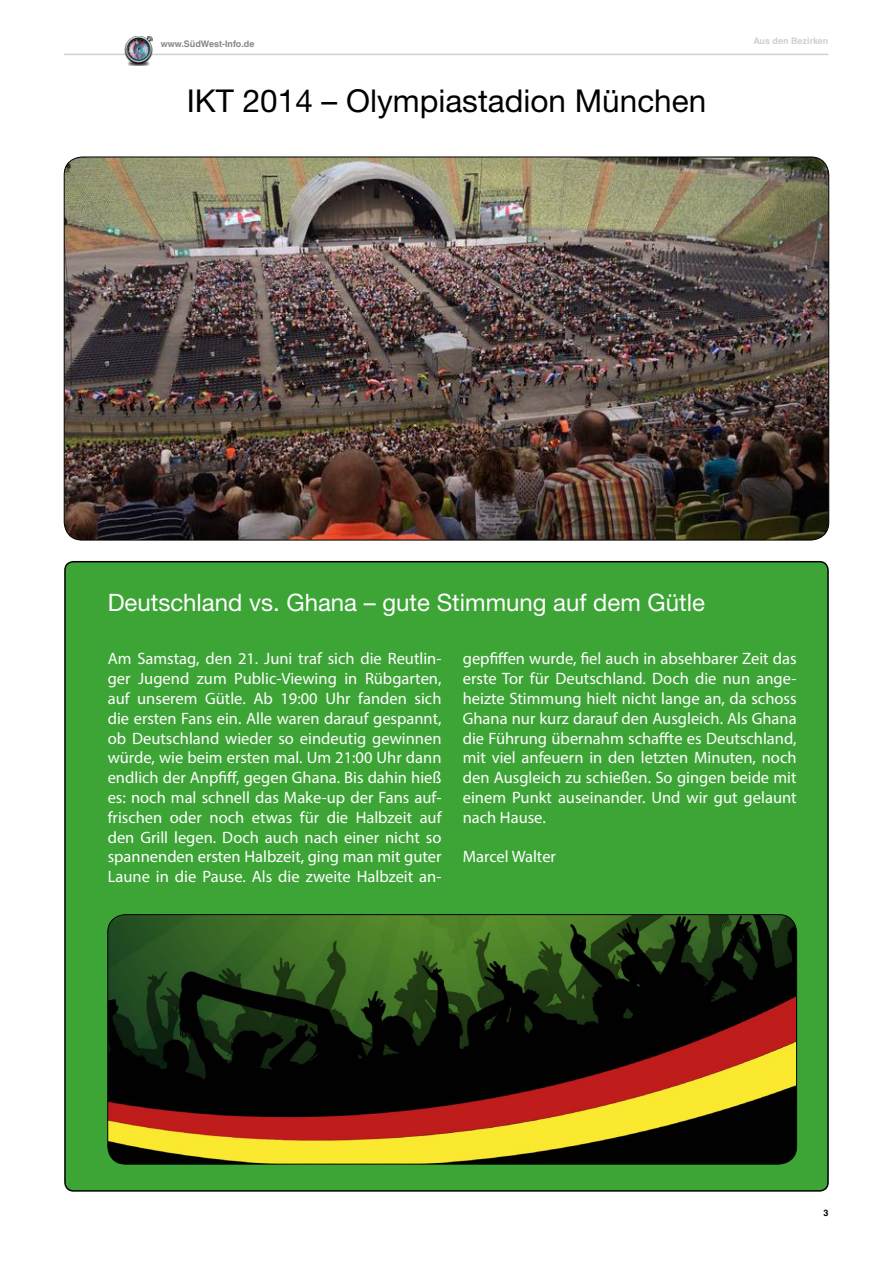
<style>
.page{position:relative;width:893px;height:1263px;background:#fff}
.page>*{position:absolute;margin:0;border:0;box-sizing:border-box;transform-origin:0 0}
.t1{font:31.5px "Helvetica Neue LT Std";color:#000}
.t2{font:24px "Helvetica Neue LT Std";color:#fff}
.t3{font:16.5px/19.8px "Myriad Pro";color:#fff;text-align:justify}
.t4{font:700 9px "Helvetica LT Std";color:#878787}
.t5{font:700 9px "Helvetica LT Std";color:#d0d0d0}
.t6{font:700 9px "Helvetica LT Std";color:#000}
</style>
<div class="page">
<hr style="left:64px;top:54px;width:764px;height:1px;background:#d0d0d0">
<img style="left:121px;top:36px;width:34px;height:30px">
<div style="left:65px;top:562px;width:763px;height:629px;background:#3da536;border-radius:9px"></div>
<img style="left:64px;top:157px;width:765px;height:383px">
<img style="left:108px;top:914px;width:689px;height:250px">
<div style="left:107px;top:914px;width:690px;height:250px;border:1px solid #000;border-radius:18px"></div>
<p class="t4" style="left:161px;top:38px;width:95px">www.SüdWest-Info.de</p>
<p class="t5" style="left:753px;top:36px;width:76px">Aus den Bezirken</p>
<h1 class="t1" style="left:187px;top:82px;width:521px">IKT 2014 – Olympiastadion München</h1>
<h2 class="t2" style="left:108px;top:588px;width:599px">Deutschland vs. Ghana – gute Stimmung auf dem Gütle</h2>
<p class="t3" style="left:108px;top:649px;width:335px">Am Samstag, den 21. Juni traf sich die Reutlin&shy;ger Jugend zum Public-Viewing in Rübgarten, auf unserem Gütle. Ab 19:00 Uhr fanden sich die ersten Fans ein. Alle waren darauf gespannt, ob Deutschland wieder so eindeutig gewinnen würde, wie beim ersten mal. Um 21:00 Uhr dann endlich der Anpfiff, gegen Ghana. Bis dahin hieß es: noch mal schnell das Make-up der Fans auf&shy;frischen oder noch etwas für die Halbzeit auf den Grill legen. Doch auch nach einer nicht so spannenden ersten Halbzeit, ging man mit guter Laune in die Pause. Als die zweite Halbzeit an-</p>
<p class="t3" style="left:463px;top:649px;width:335px">gepfiffen wurde, fiel auch in absehbarer Zeit das erste Tor für Deutschland. Doch die nun ange&shy;heizte Stimmung hielt nicht lange an, da schoss Ghana nur kurz darauf den Ausgleich. Als Ghana die Führung übernahm schaffte es Deutschland, mit viel anfeuern in den letzten Minuten, noch den Ausgleich zu schießen. So gingen beide mit einem Punkt auseinander. Und wir gut gelaunt nach Hause.</p>
<p class="t3" style="left:463px;top:847px;width:95px">Marcel Walter</p>
<p class="t6" style="left:823px;top:1207px;width:7px">3</p>
</div>
